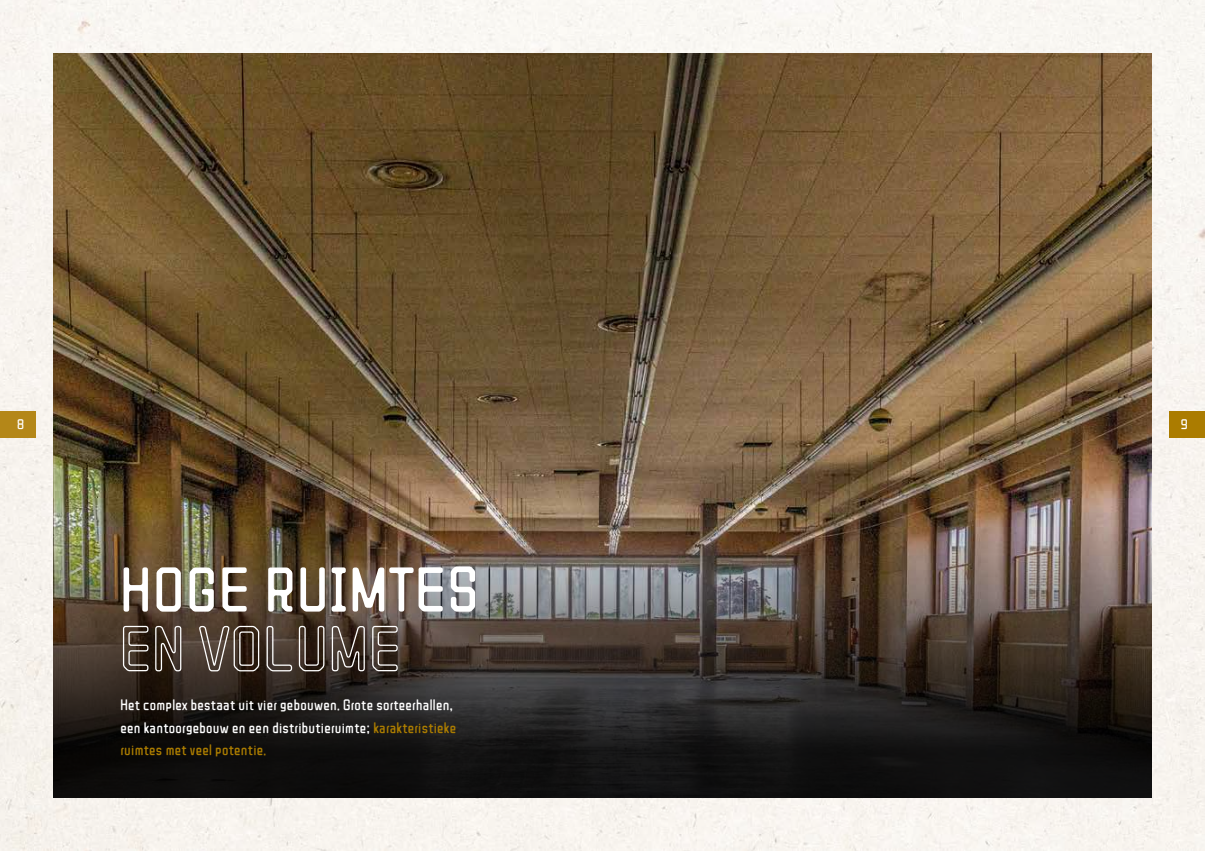
<style>
.page{position:relative;width:1205px;height:851px;background:#fff}
.page>*{position:absolute;margin:0;border:0;box-sizing:border-box;transform-origin:0 0}
.t1{font:61.5px/59.1px "ZCOOL Qing Ke Huang You";letter-spacing:.04em;color:#fff}
.t2{font:15px/22.5px "ZCOOL Qing Ke Huang You";letter-spacing:.02em;color:#fff}
.t3{font:13.75px "ZCOOL Qing Ke Huang You";color:#fff}
.s1{color:#ab7c00}
</style>
<div class="page">
<div style="left:0;top:0;width:1205px;height:850px;background:#f8f5f0"></div>
<div style="left:1169px;top:411px;width:36px;height:27px;background:#ab7c00"></div>
<img style="left:53px;top:53px;width:1099px;height:419px">
<img style="left:53px;top:472px;width:1099px;height:325px">
<div style="left:0;top:411px;width:35px;height:27px;background:#b48718"></div>
<p class="t3" style="left:17px;top:417px;width:8px">8</p>
<p class="t3" style="left:1181px;top:417px;width:8px">9</p>
<h1 class="t1" style="left:120px;top:560px;width:359px">HOGE RUIMTES<br>EN VOLUME</h1>
<p class="t2" style="left:120px;top:693px;width:337px">Het complex bestaat uit vier gebouwen. Grote sorteerhallen, een kantoorgebouw en een distributieruimte; <span class="s1">karakteristieke ruimtes met veel potentie.</span></p>
</div>
